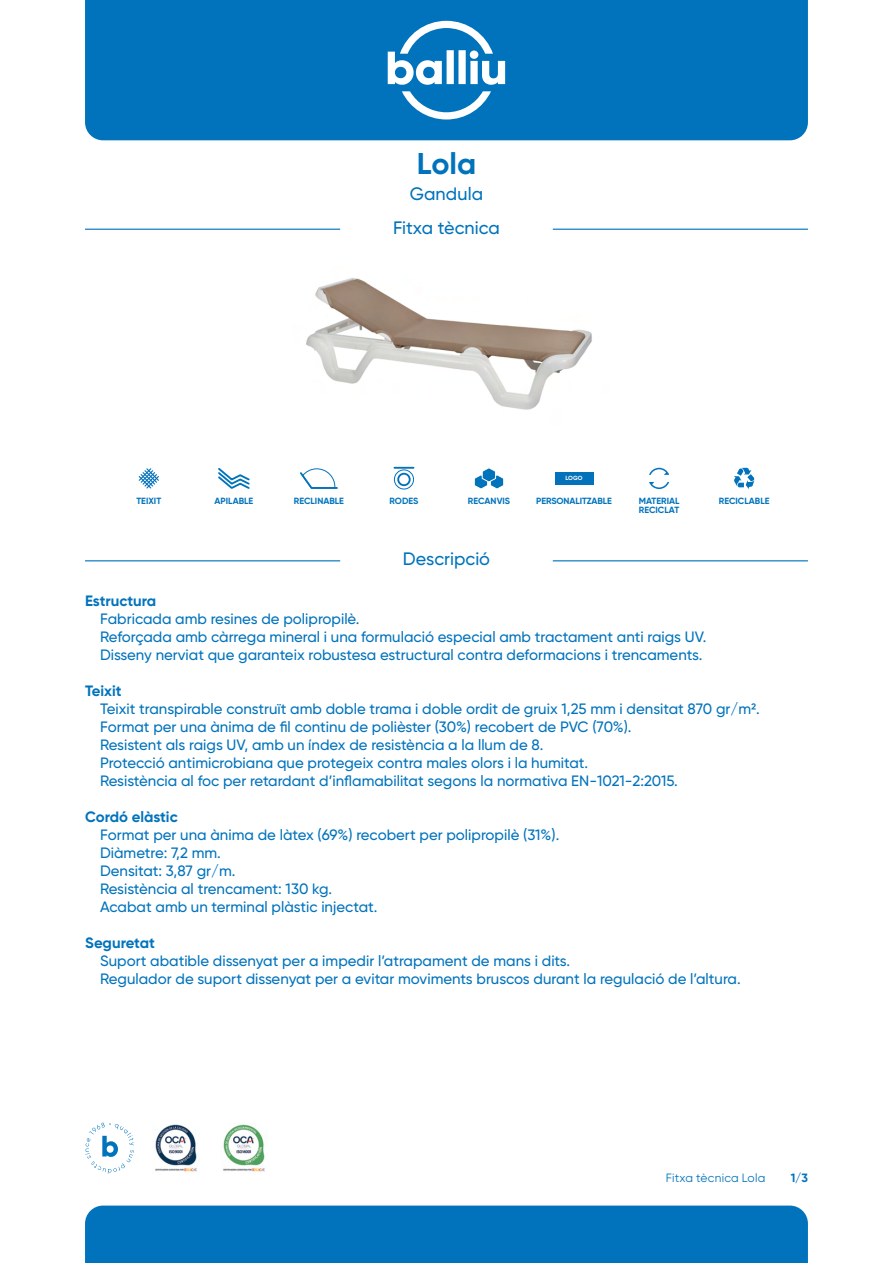
<style>
.page{position:relative;width:893px;height:1263px;background:#fff}
.page>*{position:absolute;margin:0;border:0;box-sizing:border-box;transform-origin:0 0}
.t1{font:700 30px "Gilroy";color:#0073bc}
.t2{font:500 18px/33.8px "Gilroy";color:#0073bc;text-align:center}
.t3{font:500 15px/18px "Gilroy";color:#0073bc}
.t4{font:700 15px "Gilroy";color:#0073bc}
.t5{font:12px "Gilroy";letter-spacing:.015em;color:#0073bc}
.t6{font:700 12px "Gilroy";color:#0073bc}
.t7{font:700 9px "Gilroy";color:#0073bc}
.t8{font:700 6px "Gilroy";color:#fff}
</style>
<div class="page">
<div style="left:85px;top:0;width:723px;height:140px;background:#0073bc"></div>
<svg style="left:388px;top:21px;width:117px;height:98px"></svg>
<div style="left:85px;top:1205px;width:723px;height:58px;background:#0073bc"></div>
<svg style="left:85px;top:1122px;width:49px;height:52px"></svg>
<svg style="left:218px;top:468px;width:32px;height:21px"></svg>
<svg style="left:300px;top:468px;width:38px;height:21px"></svg>
<svg style="left:138px;top:468px;width:21px;height:21px"></svg>
<svg style="left:474px;top:468px;width:30px;height:21px"></svg>
<div style="left:555px;top:472px;width:38px;height:13px;background:#0472bb"></div>
<svg style="left:734px;top:468px;width:20px;height:21px"></svg>
<svg style="left:649px;top:468px;width:20px;height:7px"></svg>
<svg style="left:649px;top:482px;width:20px;height:7px"></svg>
<div style="left:394px;top:469px;width:20px;height:20px;border:1px solid #0472bb;border-radius:50%"></div>
<div style="left:397px;top:473px;width:14px;height:13px;border:2px solid #0472bb;border-radius:50%"></div>
<hr style="left:394px;top:467px;width:20px;height:2px;background:#0472bb">
<img style="left:223px;top:1124px;width:42px;height:48px">
<img style="left:155px;top:1124px;width:45px;height:48px">
<hr style="left:553px;top:229px;width:255px;height:1px;background:#0073bc">
<hr style="left:85px;top:229px;width:255px;height:1px;background:#0073bc">
<hr style="left:553px;top:560px;width:255px;height:1px;background:#0073bc">
<hr style="left:85px;top:560px;width:255px;height:1px;background:#0073bc">
<img style="left:306px;top:278px;width:286px;height:132px">
<h1 class="t1" style="left:417px;top:145px;width:61px">Lola</h1>
<p class="t2" style="left:393px;top:177px;width:108px">Gandula<br>Fitxa tècnica</p>
<p class="t8" style="left:566px;top:475px;width:18px">LOGO</p>
<p class="t7" style="left:136px;top:495px;width:26px">TEIXIT</p>
<p class="t7" style="left:214px;top:495px;width:40px">APILABLE</p>
<p class="t7" style="left:294px;top:495px;width:52px">RECLINABLE</p>
<p class="t7" style="left:468px;top:495px;width:44px">RECANVIS</p>
<p class="t7" style="left:536px;top:495px;width:77px">PERSONALITZABLE</p>
<p class="t7" style="left:389px;top:495px;width:31px">RODES</p>
<p class="t2" style="left:403px;top:542px;width:89px">Descripció</p>
<p class="t7" style="left:639px;top:495px;width:42px">MATERIAL</p>
<p class="t7" style="left:719px;top:495px;width:52px">RECICLABLE</p>
<p class="t7" style="left:639px;top:504px;width:42px">RECICLAT</p>
<p class="t4" style="left:85px;top:591px;width:73px">Estructura</p>
<p class="t3" style="left:100px;top:609px;width:608px">Fabricada amb resines de polipropilè.<br>Reforçada amb càrrega mineral i una formulació especial amb tractament anti raigs UV.<br>Disseny nerviat que garanteix robustesa estructural contra deformacions i trencaments.</p>
<p class="t4" style="left:85px;top:681px;width:38px">Teixit</p>
<p class="t3" style="left:100px;top:699px;width:661px">Teixit transpirable construït amb doble trama i doble ordit de gruix 1,25 mm i densitat 870 gr/m2.<br>Format per una ànima de fil continu de polièster (30%) recobert de PVC (70%).<br>Resistent als raigs UV, amb un índex de resistència a la llum de 8.<br>Protecció antimicrobiana que protegeix contra males olors i la humitat.<br>Resistència al foc per retardant d’inflamabilitat segons la normativa EN-1021-2:2015.</p>
<p class="t4" style="left:85px;top:807px;width:94px">Cordó elàstic</p>
<p class="t3" style="left:100px;top:825px;width:461px">Format per una ànima de làtex (69%) recobert per polipropilè (31%).<br>Diàmetre: 7,2 mm.<br>Densitat: 3,87 gr/m.<br>Resistència al trencament: 130 kg.<br>Acabat amb un terminal plàstic injectat.</p>
<p class="t4" style="left:85px;top:933px;width:71px">Seguretat</p>
<p class="t3" style="left:100px;top:951px;width:642px">Suport abatible dissenyat per a impedir l’atrapament de mans i dits.<br>Regulador de suport dissenyat per a evitar moviments bruscos durant la regulació de l’altura.</p>
<p class="t5" style="left:666px;top:1170px;width:101px">Fitxa tècnica Lola</p>
<p class="t6" style="left:791px;top:1170px;width:19px">1/3</p>
</div>
